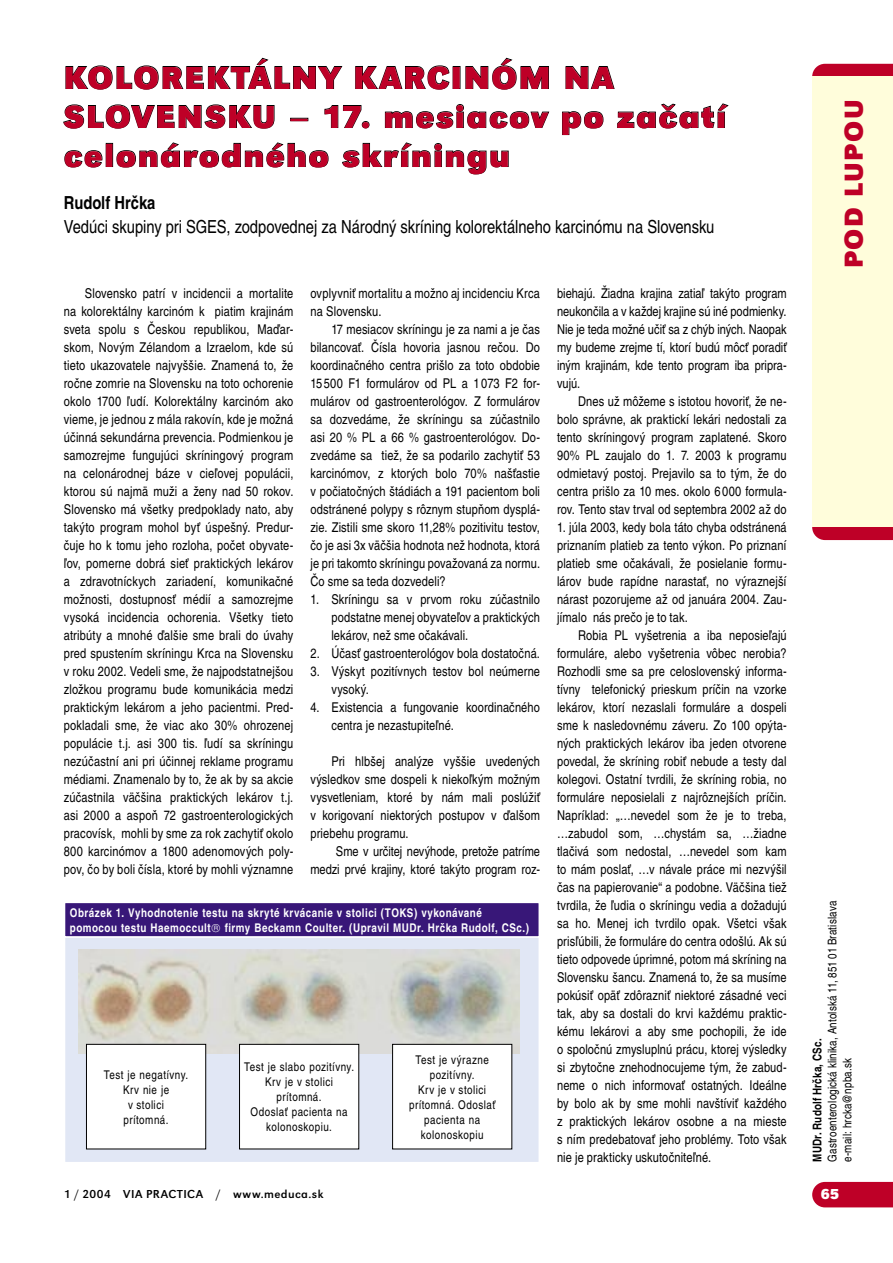
<style>
.page{position:relative;width:893px;height:1263px;background:#fff}
.page>*{position:absolute;margin:0;border:0;box-sizing:border-box;transform-origin:0 0}
.n_nadpis{font:700 33px/39px "URW Grotesk TEE";letter-spacing:.05em;color:#be0027}
.n_boční_pruh{font:700 27px "URW Grotesk TEE";letter-spacing:.05em;color:#be0027}
.n_autor_pod_nadpisem{font:condensed 18px/24px "Nimbus San LEE";letter-spacing:-.005em;color:#000}
.t1{font:700 15px "URW Grotesk TEE";color:#fff}
.n_text{font:condensed 13.5px/18px "Nimbus San LEE";letter-spacing:.01em;color:#000;text-align:justify}
.n_odrážka{font:condensed 13.5px/18px "Nimbus San LEE";letter-spacing:.01em;color:#000}
.n_obrázek{font:condensed 12px/15px "Nimbus San LEE";letter-spacing:.04em;color:#000;text-align:center}
.n_obrázek-2{font:700 condensed 12px "Nimbus San LEE";letter-spacing:.04em;color:#fff}
.n_adresa_pro_korespondenci{font:condensed 12px/15px "Nimbus San LEE";letter-spacing:.015em;color:#000}
.t2{font:12px "URW Grotesk TEE";letter-spacing:.04em;color:#000}
.s1{font-weight:700}
</style>
<div class="page">
<svg style="left:812px;top:64px;width:81px;height:476px"></svg>
<div style="left:812px;top:1182px;width:81px;height:25px;background:#be0027"></div>
<div style="left:812px;top:77px;width:81px;height:450px;background:#fffddb"></div>
<svg style="left:65px;top:57px;width:278px;height:33px"></svg>
<svg style="left:355px;top:65px;width:95px;height:25px"></svg>
<svg style="left:465px;top:57px;width:84px;height:33px"></svg>
<svg style="left:565px;top:66px;width:50px;height:23px"></svg>
<svg style="left:63px;top:104px;width:212px;height:25px"></svg>
<div style="left:290px;top:118px;width:18px;height:3px;border:1px solid #000"></div>
<svg style="left:324px;top:105px;width:38px;height:23px"></svg>
<div style="left:362px;top:121px;width:7px;height:7px;border:1px solid #000;border-radius:50%"></div>
<svg style="left:385px;top:104px;width:165px;height:25px"></svg>
<svg style="left:562px;top:111px;width:42px;height:24px"></svg>
<svg style="left:617px;top:103px;width:112px;height:26px"></svg>
<svg style="left:64px;top:150px;width:39px;height:18px"></svg>
<div style="left:106px;top:143px;width:7px;height:24px;border:1px solid #000"></div>
<svg style="left:116px;top:142px;width:213px;height:26px"></svg>
<svg style="left:342px;top:142px;width:167px;height:33px"></svg>
<div style="left:65px;top:937px;width:474px;height:226px;background:#e1e7f5"></div>
<div style="left:64px;top:936px;width:476px;height:227px;border:2px solid #fff"></div>
<div style="left:65px;top:902px;width:474px;height:35px;background:#381778"></div>
<div style="left:64px;top:902px;width:476px;height:36px;border:2px solid #fff"></div>
<img style="left:79px;top:950px;width:440px;height:104px">
<div style="left:86px;top:1044px;width:120px;height:105px;background:#fff"></div>
<div style="left:86px;top:1044px;width:120px;height:105px;border:1px solid #000"></div>
<div style="left:393px;top:1044px;width:119px;height:105px;background:#fff"></div>
<div style="left:392px;top:1044px;width:120px;height:105px;border:1px solid #000"></div>
<div style="left:240px;top:1044px;width:119px;height:105px;background:#fff"></div>
<div style="left:239px;top:1044px;width:120px;height:105px;border:1px solid #000"></div>
<p class="n_nadpis" style="left:64px;top:58px;width:664px">KOLOREKTÁLNY KARCINÓM NA<br>SLOVENSKU – 17. mesiacov po začatí celonárodného skríningu</p>
<p class="n_autor_pod_nadpisem" style="left:64px;top:190px;width:652px"><span class="s1">Rudolf Hrčka<br></span>Vedúci skupiny pri SGES, zodpovednej za Národný skríning kolorektálneho karcinómu na Slovensku</p>
<p class="n_text" style="left:64px;top:284px;width:231px;text-indent:21px">Slovensko patrí v incidencii a mortalite na kolorektálny karcinóm k piatim krajinám sveta spolu s Českou republikou, Maďar&shy;skom, Novým Zélandom a Izraelom, kde sú tieto ukazovatele najvyššie. Znamená to, že ročne zomrie na Slovensku na toto ochorenie okolo 1700 ľudí. Kolorektálny karcinóm ako vieme, je jednou z mála rakovín, kde je možná účinná sekundárna prevencia. Podmienkou je samozrejme fungujúci skríningový program na celonárodnej báze v cieľovej populácii, ktorou sú najmä muži a ženy nad 50 rokov.<br>Slovensko má všetky predpoklady nato, aby takýto program mohol byť úspešný. Predur&shy;čuje ho k tomu jeho rozloha, počet obyvate&shy;ľov, pomerne dobrá sieť praktických lekárov a zdravotníckych zariadení, komunikačné možnosti, dostupnosť médií a samozrejme vysoká incidencia ochorenia. Všetky tieto atribúty a mnohé ďalšie sme brali do úvahy pred spustením skríningu Krca na Slovensku v roku 2002. Vedeli sme, že najpodstatnejšou zložkou programu bude komunikácia medzi praktickým lekárom a jeho pacientmi. Pred&shy;pokladali sme, že viac ako 30% ohrozenej populácie t.j. asi 300 tis. ľudí sa skríningu nezúčastní ani pri účinnej reklame programu médiami. Znamenalo by to, že ak by sa akcie zúčastnila väčšina praktických lekárov t.j. asi 2000 a aspoň 72 gastroenterologických pracovísk, mohli by sme za rok zachytiť okolo 800 karcinómov a 1800 adenomových poly&shy;pov, čo by boli čísla, ktoré by mohli významne</p>
<p class="n_text" style="left:310px;top:284px;width:231px">ovplyvniť mortalitu a možno aj incidenciu Krca na Slovensku.</p>
<p class="n_text" style="left:310px;top:320px;width:231px;text-indent:21px">17 mesiacov skríningu je za nami a je čas bilancovať. Čísla hovoria jasnou rečou. Do koordinačného centra prišlo za toto obdobie 15 500 F1 formulárov od PL a 1 073 F2 for&shy;mulárov od gastroenterológov. Z formulárov sa dozvedáme, že skríningu sa zúčastnilo asi 20 % PL a 66 % gastroenterológov. Do&shy;zvedáme sa tiež, že sa podarilo zachytiť 53 karcinómov, z ktorých bolo 70% našťastie v počiatočných štádiách a 191 pacientom boli odstránené polypy s rôznym stupňom dysplá&shy;zie. Zistili sme skoro 11,28% pozitivitu testov, čo je asi 3x väčšia hodnota než hodnota, ktorá je pri takomto skríningu považovaná za normu.<br>Čo sme sa teda dozvedeli?</p>
<p class="n_odrážka" style="left:331px;top:590px;width:210px;text-align:justify;text-indent:-21px">1. Skríningu sa v prvom roku zúčastnilo podstatne menej obyvateľov a praktických lekárov, než sme očakávali.</p>
<p class="n_odrážka" style="left:310px;top:644px;width:231px">2. Účasť gastroenterológov bola dostatočná.</p>
<p class="n_odrážka" style="left:331px;top:662px;width:210px;text-indent:-21px">3. Výskyt pozitívnych testov bol neúmerne vysoký.</p>
<p class="n_odrážka" style="left:331px;top:698px;width:210px;text-indent:-21px">4. Existencia a fungovanie koordinačného centra je nezastupiteľné.</p>
<p class="n_text" style="left:310px;top:752px;width:231px;text-indent:21px">Pri hlbšej analýze vyššie uvedených výsledkov sme dospeli k niekoľkým možným vysvetleniam, ktoré by nám mali poslúžiť v korigovaní niektorých postupov v ďalšom priebehu programu.</p>
<p class="n_text" style="left:310px;top:842px;width:231px;text-align:right">Sme v určitej nevýhode, pretože patríme medzi prvé krajiny, ktoré takýto program roz-</p>
<p class="n_obrázek-2" style="left:70px;top:905px;width:414px">Obrázek 1. Vyhodnotenie testu na skryté krvácanie v stolici (TOKS) vykonávané</p>
<p class="n_obrázek-2" style="left:70px;top:920px;width:461px">pomocou testu Haemoccult➔ firmy Beckamn Coulter. (Upravil MUDr. Hrčka Rudolf, CSc.)</p>
<p class="n_obrázek" style="left:104px;top:1067px;width:86px">Test je negatívny.</p>
<p class="n_obrázek" style="left:123px;top:1082px;width:48px">Krv nie je v stolici prítomná.</p>
<p class="n_obrázek" style="left:244px;top:1060px;width:112px">Test je slabo pozitívny.</p>
<p class="n_obrázek" style="left:251px;top:1075px;width:98px">Krv je v stolici prítomná.<br>Odoslať pacienta na kolonoskopiu.</p>
<p class="n_obrázek" style="left:415px;top:1052px;width:75px">Test je výrazne pozitívny.</p>
<p class="n_obrázek" style="left:409px;top:1082px;width:88px">Krv je v stolici prítomná. Odoslať pacienta na kolonoskopiu</p>
<p class="n_text" style="left:557px;top:284px;width:231px">biehajú. Žiadna krajina zatiaľ takýto program neukončila a v každej krajine sú iné podmienky.<br>Nie je teda možné učiť sa z chýb iných. Naopak my budeme zrejme tí, ktorí budú môcť poradiť iným krajinám, kde tento program iba pripra&shy;vujú.</p>
<p class="n_text" style="left:557px;top:392px;width:231px;text-indent:21px">Dnes už môžeme s istotou hovoriť, že ne&shy;bolo správne, ak praktickí lekári nedostali za tento skríningový program zaplatené. Skoro 90% PL zaujalo do 1. 7. 2003 k programu odmietavý postoj. Prejavilo sa to tým, že do centra prišlo za 10 mes. okolo 6 000 formula&shy;rov. Tento stav trval od septembra 2002 až do</p>
<p class="n_text" style="left:557px;top:518px;width:231px">1. júla 2003, kedy bola táto chyba odstránená priznaním platieb za tento výkon. Po priznaní platieb sme očakávali, že posielanie formu&shy;lárov bude rapídne narastať, no výraznejší nárast pozorujeme až od januára 2004. Zau&shy;jímalo nás prečo je to tak.</p>
<p class="n_text" style="left:557px;top:626px;width:231px;text-indent:21px">Robia PL vyšetrenia a iba neposieľajú formuláre, alebo vyšetrenia vôbec nerobia?<br>Rozhodli sme sa pre celoslovenský informa&shy;tívny telefonický prieskum príčin na vzorke lekárov, ktorí nezaslali formuláre a dospeli sme k nasledovnému záveru. Zo 100 opýta&shy;ných praktických lekárov iba jeden otvorene povedal, že skríning robiť nebude a testy dal kolegovi. Ostatní tvrdili, že skríning robia, no formuláre neposielali z najrôznejších príčin.<br>Napríklad: „…nevedel som že je to treba, …zabudol som, …chystám sa, …žiadne tlačivá som nedostal, …nevedel som kam to mám poslať, …v návale práce mi nezvýšil čas na papierovanie“ a podobne. Väčšina tiež tvrdila, že ľudia o skríningu vedia a dožadujú sa ho. Menej ich tvrdilo opak. Všetci však prisľúbili, že formuláre do centra odošlú. Ak sú tieto odpovede úprimné, potom má skríning na Slovensku šancu. Znamená to, že sa musíme pokúsiť opäť zdôrazniť niektoré zásadné veci tak, aby sa dostali do krvi každému praktic&shy;kému lekárovi a aby sme pochopili, že ide o spoločnú zmysluplnú prácu, ktorej výsledky si zbytočne znehodnocujeme tým, že zabud&shy;neme o nich informovať ostatných. Ideálne by bolo ak by sme mohli navštíviť každého z praktických lekárov osobne a na mieste s ním predebatovať jeho problémy. Toto však nie je prakticky uskutočniteľné.</p>
<p class="n_boční_pruh" style="left:838px;top:268px;width:170px;rotate:-90deg">POD LUPOU</p>
<p class="n_adresa_pro_korespondenci" style="left:810px;top:1162px;width:262px;rotate:-90deg"><span class="s1">MUDr. Rudolf Hrčka, CSc.<br></span>Gastroenterologická klinika, Antolská 11, 851 01 Bratislava e-mail: hrcka@npba.sk</p>
<p class="t2" style="left:64px;top:1187px;width:261px">1 / 2004 VIA PRACTICA / www.meduca.sk</p>
<p class="t1" style="left:821px;top:1185px;width:20px">65</p>
</div>
